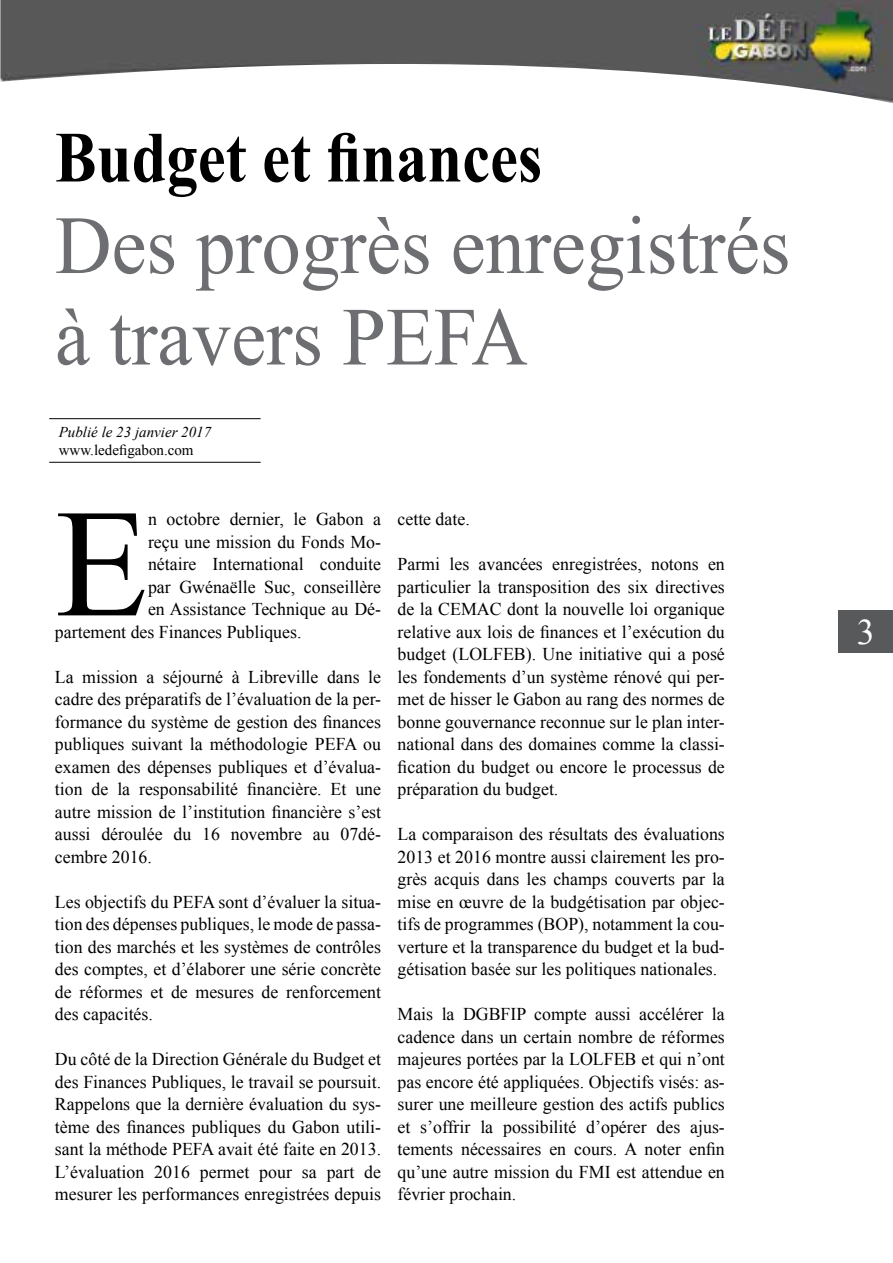
<style>
.page{position:relative;width:893px;height:1263px;background:#fff}
.page>*{position:absolute;margin:0;border:0;box-sizing:border-box;transform-origin:0 0}
.t1{font:153.9px "Times New Roman";color:#000}
.t2{font:82.5px/91.5px "Times New Roman";color:#6d6e71;scale:.95 1}
.t3{font:700 72px "Times New Roman";color:#000;scale:.87 1}
.t4{font:36px "Times New Roman";color:#fff}
.t5{font:18px/22.5px "Times New Roman";color:#000;text-align:justify}
.t6{font:italic 15px "Times New Roman";color:#000}
.t7{font:15px "Times New Roman";color:#000}
</style>
<div class="page">
<div style="left:839px;top:610px;width:54px;height:43px;background:#58595b"></div>
<img style="left:0;top:0;width:893px;height:103px">
<hr style="left:49px;top:462px;width:212px;height:1px;background:#000">
<hr style="left:49px;top:418px;width:212px;height:1px;background:#000">
<h3 class="t3" style="left:55px;top:105px;width:562px">Budget et finances</h3>
<h2 class="t2" style="left:55px;top:197px;width:775px">Des progrès enregistrés à travers PEFA</h2>
<p class="t6" style="left:59px;top:422px;width:154px">Publié le 23 janvier 2017</p>
<p class="t7" style="left:59px;top:440px;width:136px">www.ledefigabon.com</p>
<h1 class="t1" style="left:55px;top:455px;width:95px">E</h1>
<p class="t5" style="left:148px;top:507px;width:235px">n octobre dernier, le Gabon a</p>
<p class="t5" style="left:148px;top:530px;width:235px">reçu une mission du Fonds Mo-</p>
<p class="t5" style="left:148px;top:552px;width:235px">nétaire International conduite</p>
<p class="t5" style="left:148px;top:575px;width:235px">par Gwénaëlle Suc, conseillère</p>
<p class="t5" style="left:148px;top:597px;width:235px">en Assistance Technique au Dé-</p>
<p class="t5" style="left:55px;top:620px;width:248px">partement des Finances Publiques.</p>
<p class="t5" style="left:55px;top:665px;width:328px">La mission a séjourné à Libreville dans le cadre des préparatifs de l’évaluation de la per&shy;formance du système de gestion des finances publiques suivant la méthodologie PEFA ou examen des dépenses publiques et d’évalua&shy;tion de la responsabilité financière. Et une autre mission de l’institution financière s’est aussi déroulée du 16 novembre au 07dé&shy;cembre 2016.</p>
<p class="t5" style="left:55px;top:890px;width:328px">Les objectifs du PEFA sont d’évaluer la situa&shy;tion des dépenses publiques, le mode de passa&shy;tion des marchés et les systèmes de contrôles des comptes, et d’élaborer une série concrète de réformes et de mesures de renforcement des capacités.</p>
<p class="t5" style="left:55px;top:1047px;width:328px">Du côté de la Direction Générale du Budget et des Finances Publiques, le travail se poursuit.<br>Rappelons que la dernière évaluation du sys&shy;tème des finances publiques du Gabon utili&shy;sant la méthode PEFA avait été faite en 2013.<br>L’évaluation 2016 permet pour sa part de mesurer les performances enregistrées depuis</p>
<p class="t5" style="left:398px;top:507px;width:74px">cette date.</p>
<p class="t5" style="left:398px;top:552px;width:329px">Parmi les avancées enregistrées, notons en particulier la transposition des six directives de la CEMAC dont la nouvelle loi organique relative aux lois de finances et l’exécution du budget (LOLFEB). Une initiative qui a posé les fondements d’un système rénové qui per&shy;met de hisser le Gabon au rang des normes de bonne gouvernance reconnue sur le plan inter&shy;national dans des domaines comme la classi&shy;fication du budget ou encore le processus de préparation du budget.</p>
<p class="t5" style="left:398px;top:822px;width:329px">La comparaison des résultats des évaluations 2013 et 2016 montre aussi clairement les pro&shy;grès acquis dans les champs couverts par la mise en œuvre de la budgétisation par objec&shy;tifs de programmes (BOP), notamment la cou&shy;verture et la transparence du budget et la bud&shy;gétisation basée sur les politiques nationales.</p>
<p class="t5" style="left:398px;top:1002px;width:329px">Mais la DGBFIP compte aussi accélérer la cadence dans un certain nombre de réformes majeures portées par la LOLFEB et qui n’ont pas encore été appliquées. Objectifs visés: as&shy;surer une meilleure gestion des actifs publics et s’offrir la possibilité d’opérer des ajus&shy;tements nécessaires en cours. A noter enfin qu’une autre mission du FMI est attendue en février prochain.</p>
<h3 class="t4" style="left:857px;top:606px;width:19px">3</h3>
</div>
